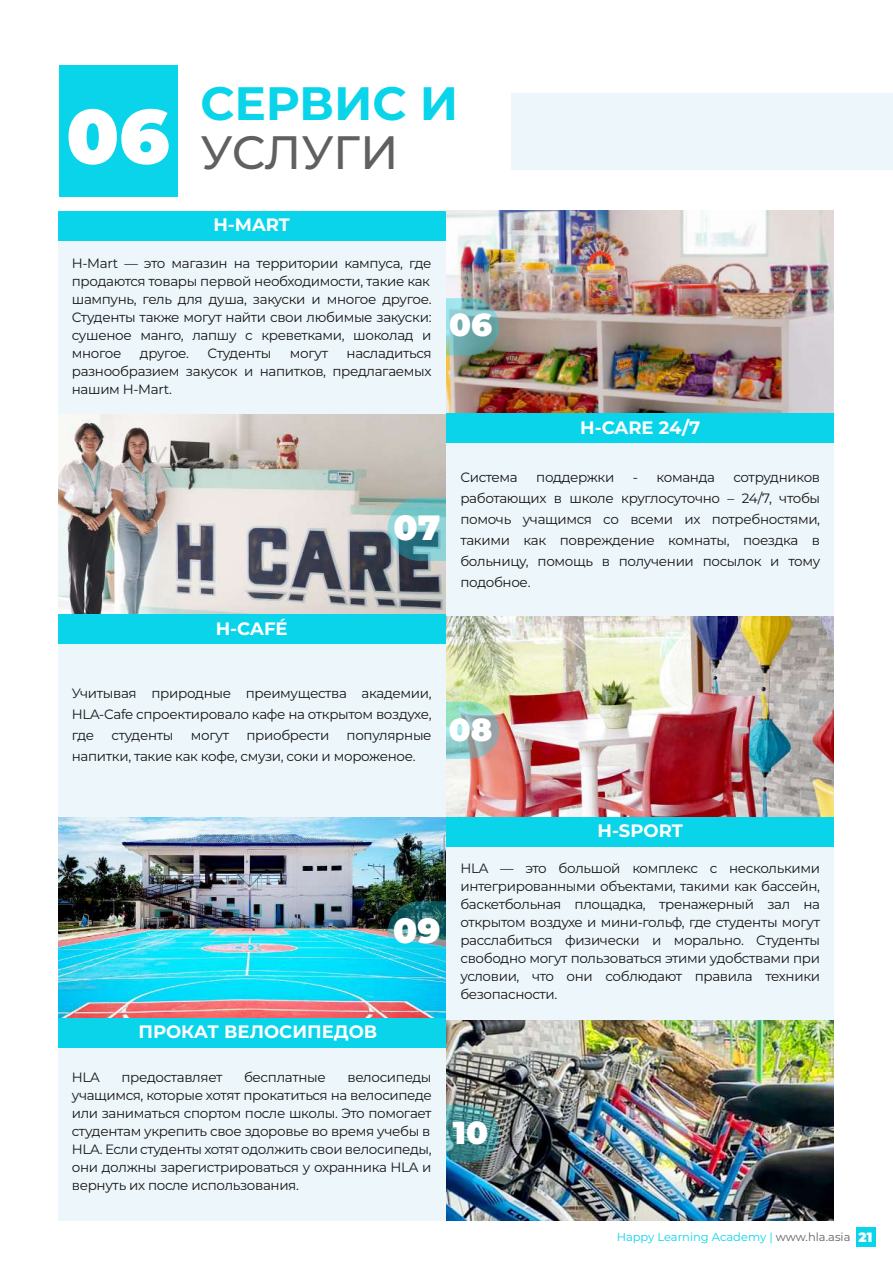
<style>
.page{position:relative;width:893px;height:1263px;background:#fff}
.page>*{position:absolute;margin:0;border:0;box-sizing:border-box;transform-origin:0 0}
.t1{font:900 76.35px "Montserrat";color:#fff}
.t2{font:700 46.8px "Montserrat";color:#09d4ea}
.t3{font:500 46.8px "Montserrat";letter-spacing:-.015em;color:#606060}
.t4{font:900 35.1px "Montserrat";color:#fff}
.t5{font:900 31.8px "Montserrat";color:#fff}
.t6{font:700 18px "Montserrat";color:#fff}
.t7{font:13.5px/18px "Montserrat";letter-spacing:-.025em;color:#161616;text-align:justify}
.t8{font:11.55px "Montserrat";color:#09d4ea}
.s1{color:#606060}
.s2{font-weight:900;font-size:13.5px;color:#fff}
</style>
<div class="page">
<img style="left:446px;top:1019px;width:387px;height:201px">
<img style="left:59px;top:413px;width:386px;height:201px">
<img style="left:446px;top:211px;width:387px;height:202px">
<img style="left:59px;top:817px;width:386px;height:201px">
<img style="left:446px;top:616px;width:387px;height:201px">
<svg style="left:445px;top:298px;width:54px;height:57px;background:#78adac"></svg>
<svg style="left:445px;top:702px;width:54px;height:57px;background:#9ec1b7"></svg>
<svg style="left:445px;top:1105px;width:54px;height:57px;background:#4f8e92"></svg>
<svg style="left:388px;top:498px;width:58px;height:63px;background:#6dadb3"></svg>
<img style="left:388px;top:901px;width:58px;height:63px">
<div style="left:58px;top:240px;width:387px;height:173px;background:#edf6fa"></div>
<div style="left:58px;top:211px;width:387px;height:29px;background:#09d4ea"></div>
<div style="left:446px;top:443px;width:388px;height:173px;background:#edf6fa"></div>
<div style="left:446px;top:413px;width:388px;height:30px;background:#09d4ea"></div>
<div style="left:59px;top:65px;width:119px;height:132px;background:#09d4ea"></div>
<div style="left:511px;top:93px;width:382px;height:76px;background:#edf6fa"></div>
<div style="left:446px;top:846px;width:388px;height:173px;background:#edf6fa"></div>
<div style="left:446px;top:817px;width:388px;height:29px;background:#09d4ea"></div>
<div style="left:58px;top:644px;width:387px;height:173px;background:#edf6fa"></div>
<div style="left:58px;top:614px;width:387px;height:30px;background:#09d4ea"></div>
<div style="left:58px;top:1047px;width:387px;height:173px;background:#edf6fa"></div>
<div style="left:58px;top:1018px;width:387px;height:29px;background:#09d4ea"></div>
<div style="left:856px;top:1227px;width:20px;height:20px;background:#09d4ea"></div>
<h1 class="t1" style="left:66px;top:79px;width:105px">06</h1>
<h2 class="t2" style="left:200px;top:70px;width:259px">СЕРВИС И</h2>
<h2 class="t3" style="left:200px;top:120px;width:200px">УСЛУГИ</h2>
<h3 class="t6" style="left:213px;top:212px;width:78px">H-MART</h3>
<p class="t7" style="left:72px;top:254px;width:361px">H-Mart — это магазин на территории кампуса, где продаются товары первой необходимости, такие как шампунь, гель для душа, закуски и многое другое.<br>Студенты также могут найти свои любимые закуски: сушеное манго, лапшу с креветками, шоколад и многое</p>
<p class="t7" style="left:140px;top:344px;width:51px">другое.</p>
<p class="t7" style="left:208px;top:344px;width:65px">Студенты</p>
<p class="t7" style="left:290px;top:344px;width:40px">могут</p>
<p class="t7" style="left:72px;top:344px;width:361px;text-indent:275px">насладиться разнообразием закусок и напитков, предлагаемых нашим H-Mart.</p>
<h3 class="t5" style="left:449px;top:301px;width:45px">06</h3>
<h3 class="t6" style="left:580px;top:414px;width:122px">H-CARE 24/7</h3>
<h3 class="t6" style="left:216px;top:615px;width:73px">H-CAFÉ</h3>
<h3 class="t4" style="left:394px;top:501px;width:48px">07</h3>
<p class="t7" style="left:460px;top:467px;width:59px">Система</p>
<p class="t7" style="left:536px;top:467px;width:80px">поддержки</p>
<p class="t7" style="left:633px;top:467px;width:84px">- команда</p>
<p class="t7" style="left:460px;top:466px;width:361px;line-height:21px;text-indent:273px">сотрудников работающих в школе круглосуточно – 24/7, чтобы помочь учащимся со всеми их потребностями, такими как повреждение комнаты, поездка в больницу, помощь в получении посылок и тому подобное.</p>
<p class="t7" style="left:72px;top:682px;width:361px;line-height:21px">Учитывая природные преимущества академии, HLA-Cafe спроектировало кафе на открытом воздухе, где</p>
<p class="t7" style="left:112px;top:725px;width:63px">студенты</p>
<p class="t7" style="left:191px;top:725px;width:40px">могут</p>
<p class="t7" style="left:246px;top:725px;width:84px">приобрести</p>
<p class="t7" style="left:72px;top:724px;width:361px;line-height:21px;text-indent:275px">популярные напитки, такие как кофе, смузи, соки и мороженое.</p>
<h3 class="t5" style="left:449px;top:706px;width:45px">08</h3>
<h3 class="t4" style="left:393px;top:904px;width:49px">09</h3>
<h3 class="t6" style="left:138px;top:1019px;width:240px">ПРОКАТ ВЕЛОСИПЕДОВ</h3>
<p class="t7" style="left:72px;top:1068px;width:29px">HLA</p>
<p class="t7" style="left:121px;top:1068px;width:102px">предоставляет</p>
<p class="t7" style="left:244px;top:1068px;width:83px">бесплатные</p>
<p class="t7" style="left:72px;top:1068px;width:362px;text-indent:276px">велосипеды учащимся, которые хотят прокатиться на велосипеде или заниматься спортом после школы. Это помогает студентам укрепить свое здоровье во время учебы в HLA. Если студенты хотят одолжить свои велосипеды, они должны зарегистрироваться у охранника HLA и вернуть их после использования.</p>
<h3 class="t6" style="left:598px;top:818px;width:87px">H-SPORT</h3>
<p class="t7" style="left:460px;top:859px;width:361px">HLA — это большой комплекс с несколькими интегрированными объектами, такими как бассейн, баскетбольная площадка, тренажерный зал на открытом воздухе и мини-гольф, где студенты могут расслабиться физически и морально. Студенты свободно могут пользоваться этими удобствами при условии, что они соблюдают правила техники безопасности.</p>
<h3 class="t5" style="left:453px;top:1109px;width:37px">10</h3>
<p class="t8" style="left:617px;top:1229px;width:257px">Happy Learning Academy | <span class="s1">www.hla.asia</span> <span class="s2">21</span></p>
</div>
